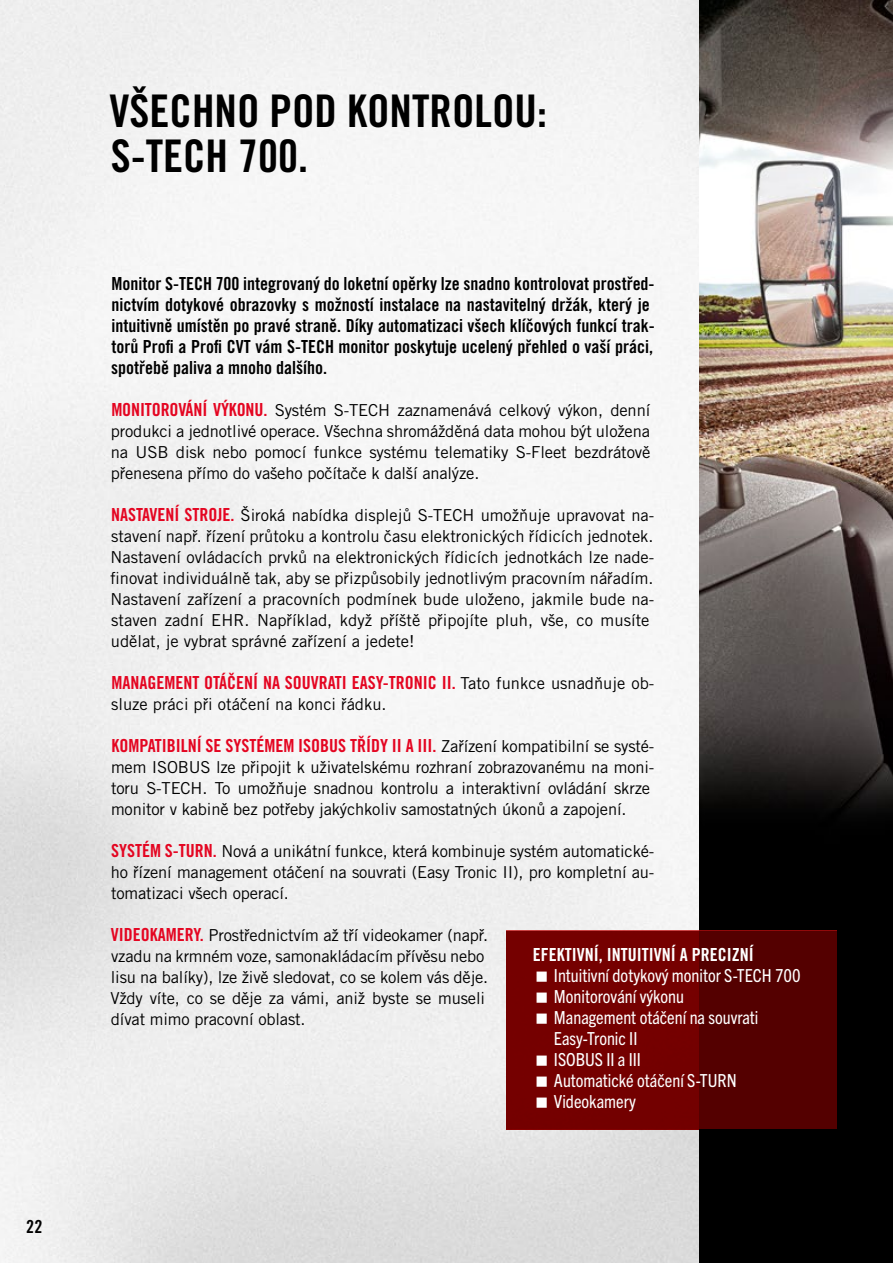
<style>
.page{position:relative;width:893px;height:1263px;background:#fff}
.page>*{position:absolute;margin:0;border:0;box-sizing:border-box;transform-origin:0 0}
.t1{font:45px/45px "Trade Gothic LT Pro Bd Cn 20";color:#000}
.t2{font:18px/21px "Trade Gothic LT Pro Bd Cn 20";color:#000}
.t3{font:condensed 18px/21px "Trade Gothic Next LT Pro";color:#fff}
.t4{font:18px "Trade Gothic LT Pro Bd Cn 20";color:#e40521}
.t5{font:18px "Trade Gothic LT Pro Bd Cn 20";color:#fff}
.t6{font:18px "Trade Gothic LT Std Bd Cn 20";color:#000}
.t7{font:16.5px/21px "Trade Gothic LT Pro";letter-spacing:-.01em;color:#000}
.s1{font-family:"Trade Gothic LT Pro Bd Cn 20";font-size:18px;color:#e40521}
.s2{font-family:"Trade Gothic LT Pro";font-size:16.5px;color:#000}
</style>
<div class="page">
<img style="left:0;top:0;width:699px;height:1263px">
<img style="left:699px;top:0;width:194px;height:1263px">
<svg style="left:507px;top:931px;width:330px;height:198px;background:#670000"></svg>
<svg style="left:537px;top:971px;width:10px;height:10px"></svg>
<svg style="left:537px;top:992px;width:10px;height:10px"></svg>
<svg style="left:537px;top:1013px;width:10px;height:10px"></svg>
<svg style="left:537px;top:1055px;width:10px;height:10px"></svg>
<svg style="left:537px;top:1076px;width:10px;height:10px"></svg>
<svg style="left:537px;top:1097px;width:10px;height:10px"></svg>
<p class="t6" style="left:26px;top:1215px;width:18px">22</p>
<h1 class="t1" style="left:110px;top:88px;width:439px">VŠECHNO POD KONTROLOU:<br>S-TECH 700.</h1>
<p class="t2" style="left:111px;top:273px;width:545px">Monitor S-TECH 700 integrovaný do loketní opěrky lze snadno kontrolovat prostřed&shy;nictvím dotykové obrazovky s možností instalace na nastavitelný držák, který je intuitivně umístěn po pravé straně. Díky automatizaci všech klíčových funkcí trak&shy;torů Profi a Profi CVT vám S-TECH monitor poskytuje ucelený přehled o vaší práci, spotřebě paliva a mnoho dalšího.</p>
<p class="t7" style="left:111px;top:399px;width:541px;text-align:justify"><span class="s1">MONITOROVÁNÍ VÝKONU.</span> Systém S-TECH zaznamenává celkový výkon, denní produkci a jednotlivé operace. Všechna shromážděná data mohou být uložena na USB disk nebo pomocí funkce systému telematiky S-Fleet bezdrátově přenesena přímo do vašeho počítače k další analýze.</p>
<p class="t7" style="left:111px;top:504px;width:545px"><span class="s1">NASTAVENÍ STROJE.</span> Široká nabídka displejů S-TECH umožňuje upravovat na&shy;stavení např. řízení průtoku a kontrolu času elektronických řídicích jednotek.<br>Nastavení ovládacích prvků na elektronických řídicích jednotkách lze nade&shy;finovat individuálně tak, aby se přizpůsobily jednotlivým pracovním nářadím.<br>Nastavení zařízení a pracovních podmínek bude uloženo, jakmile bude na&shy;staven zadní EHR. Například, když příště připojíte pluh, vše, co musíte udělat, je vybrat správné zařízení a jedete!</p>
<p class="t4" style="left:111px;top:671px;width:544px">MANAGEMENT OTÁČENÍ NA SOUVRATI EASY-TRONIC II. <span class="s2">Tato funkce usnadňuje ob-</span></p>
<p class="t7" style="left:111px;top:693px;width:277px">sluze práci při otáčení na konci řádku.</p>
<p class="t4" style="left:111px;top:734px;width:544px">KOMPATIBILNÍ SE SYSTÉMEM ISOBUS TŘÍDY II A III. <span class="s2">Zařízení kompatibilní se systé-</span></p>
<p class="t7" style="left:111px;top:756px;width:545px">mem ISOBUS lze připojit k uživatelskému rozhraní zobrazovanému na moni&shy;toru S-TECH. To umožňuje snadnou kontrolu a interaktivní ovládání skrze monitor v kabině bez potřeby jakýchkoliv samostatných úkonů a zapojení.</p>
<p class="t7" style="left:111px;top:840px;width:545px;text-align:justify"><span class="s1">SYSTÉM S-TURN.</span> Nová a unikátní funkce, která kombinuje systém automatické&shy;ho řízení management otáčení na souvrati (Easy Tronic II), pro kompletní au&shy;tomatizaci všech operací.</p>
<p class="t7" style="left:110px;top:924px;width:379px"><span class="s1">VIDEOKAMERY.</span> Prostřednictvím až tří videokamer (např. vzadu na krmném voze, samonakládacím přívěsu nebo lisu na balíky), lze živě sledovat, co se kolem vás děje.<br>Vždy víte, co se děje za vámi, aniž byste se museli dívat mimo pracovní oblast.</p>
<p class="t5" style="left:533px;top:943px;width:222px">EFEKTIVNÍ, INTUITIVNÍ A PRECIZNÍ</p>
<p class="t3" style="left:554px;top:964px;width:248px">Intuitivní dotykový monitor S-TECH 700<br>Monitorování výkonu<br>Management otáčení na souvrati<br>Easy-Tronic II<br>ISOBUS II a III<br>Automatické otáčení S-TURN<br>Videokamery</p>
</div>
